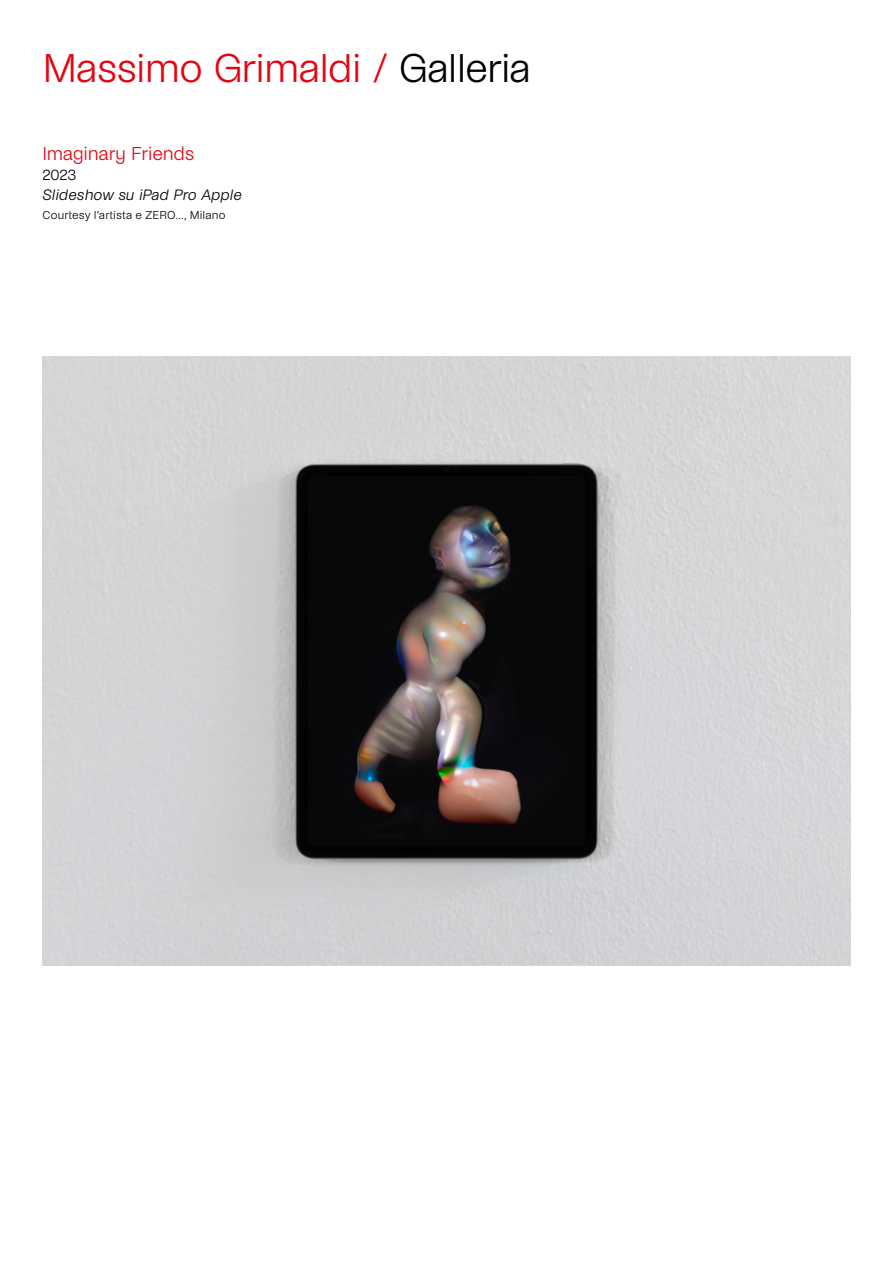
<style>
.page{position:relative;width:893px;height:1263px;background:#fff}
.page>*{position:absolute;margin:0;border:0;box-sizing:border-box;transform-origin:0 0}
.t1{font:300 42px "Noi Grotesk";letter-spacing:-.02em;color:#e30613}
.t2{font:300 19.5px "Noi Grotesk";letter-spacing:-.01em;color:#e30613}
.t3{font:italic 300 15.75px "Noi Grotesk";color:#000}
.t4{font:300 15.75px "Noi Grotesk";color:#000}
.t5{font:300 12px "Noi Grotesk";letter-spacing:.01em;color:#000}
.s1{color:#000}
</style>
<div class="page">
<img style="left:43px;top:356px;width:807px;height:609px">
<h1 class="t1" style="left:43px;top:44px;width:490px">Massimo Grimaldi / <span class="s1">Galleria</span></h1>
<h2 class="t2" style="left:43px;top:143px;width:154px">Imaginary Friends</h2>
<h3 class="t4" style="left:43px;top:166px;width:36px">2023</h3>
<h3 class="t3" style="left:43px;top:186px;width:201px">Slideshow su iPad Pro Apple</h3>
<p class="t5" style="left:43px;top:208px;width:185px">Courtesy l’artista e ZERO…, Milano</p>
</div>
